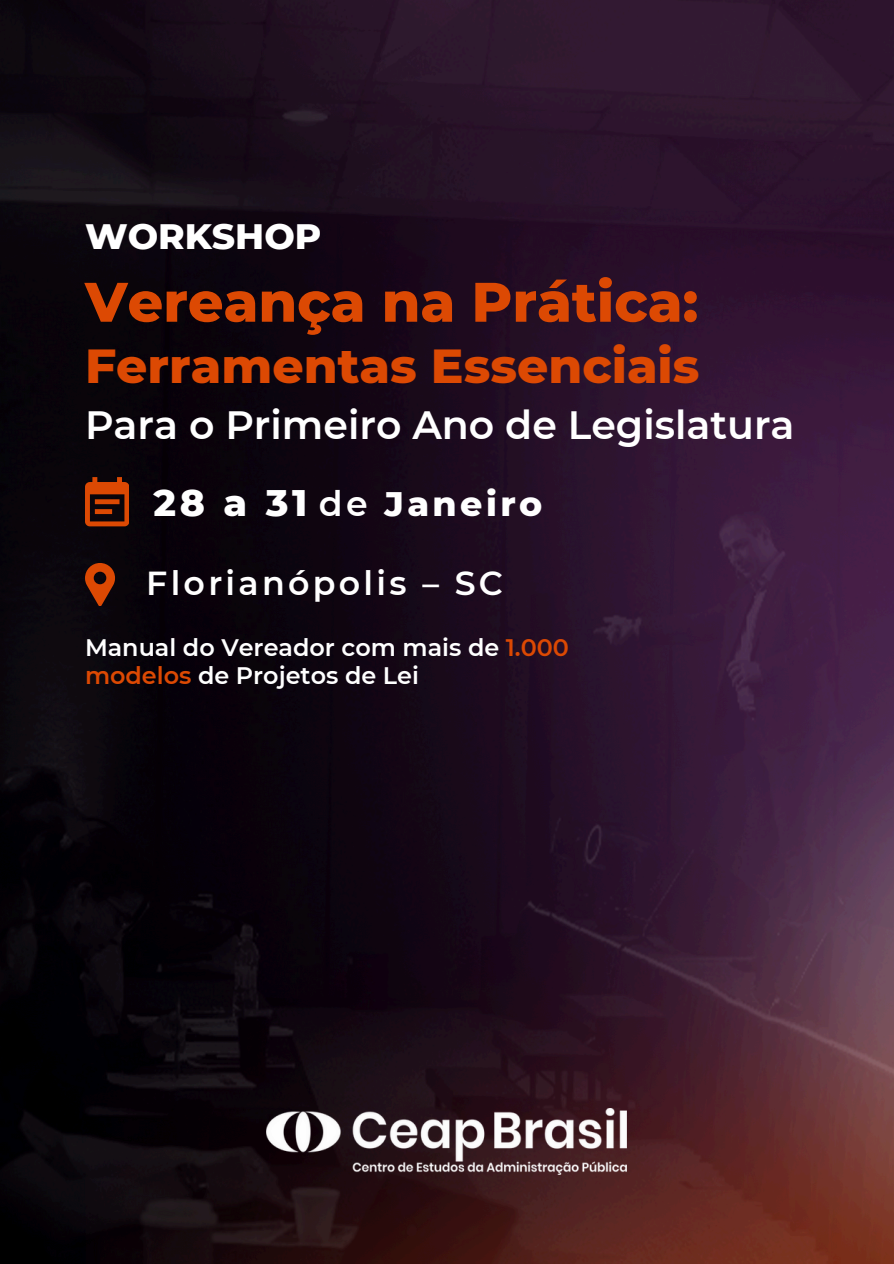
<style>
.page{position:relative;width:894px;height:1264px;background:#fff}
.page>*{position:absolute;margin:0;border:0;box-sizing:border-box;transform-origin:0 0}
.t1{font:800 55.5px "Montserrat";color:#dc4903}
.t2{font:800 48.75px "Montserrat";color:#dc4903}
.t3{font:600 39.45px "Montserrat";color:#fff}
.t4{font:800 36px "Montserrat";color:#fff}
.t5{font:800 34.8px "Montserrat";letter-spacing:.1em;color:#fff}
.t6{font:600 33.3px "Montserrat";letter-spacing:.1em;color:#fff}
.t7{font:600 23.85px "Montserrat";color:#fff}
.s1{font-size:37.8px}
.s2{font-weight:600}
.s3{color:#dc4903}
</style>
<div class="page">
<img style="left:0;top:0;width:893px;height:1263px">
<img style="left:266px;top:1108px;width:360px;height:66px">
<svg style="left:85px;top:477px;width:44px;height:49px;background:#822c06"></svg>
<svg style="left:85px;top:563px;width:30px;height:42px"></svg>
<h1 class="t4" style="left:85px;top:214px;width:238px">WORKSHOP</h1>
<p class="t1" style="left:85px;top:268px;width:614px">Vereança na Prática:</p>
<h3 class="t2" style="left:85px;top:335px;width:616px">Ferramentas Essenciais</h3>
<p class="t3" style="left:85px;top:401px;width:710px">Para o Primeiro Ano de Legislatura</p>
<p class="t5" style="left:153px;top:482px;width:390px"><span class="s1">28 a 31</span> <span class="s2">de</span> Janeiro</p>
<h5 class="t6" style="left:146px;top:563px;width:358px">Florianópolis – SC</h5>
<h2 class="t7" style="left:85px;top:633px;width:485px">Manual do Vereador com mais de <span class="s3">1.000</span></h2>
<h4 class="t7" style="left:85px;top:661px;width:335px"><span class="s3">modelos</span> de Projetos de Lei</h4>
</div>
